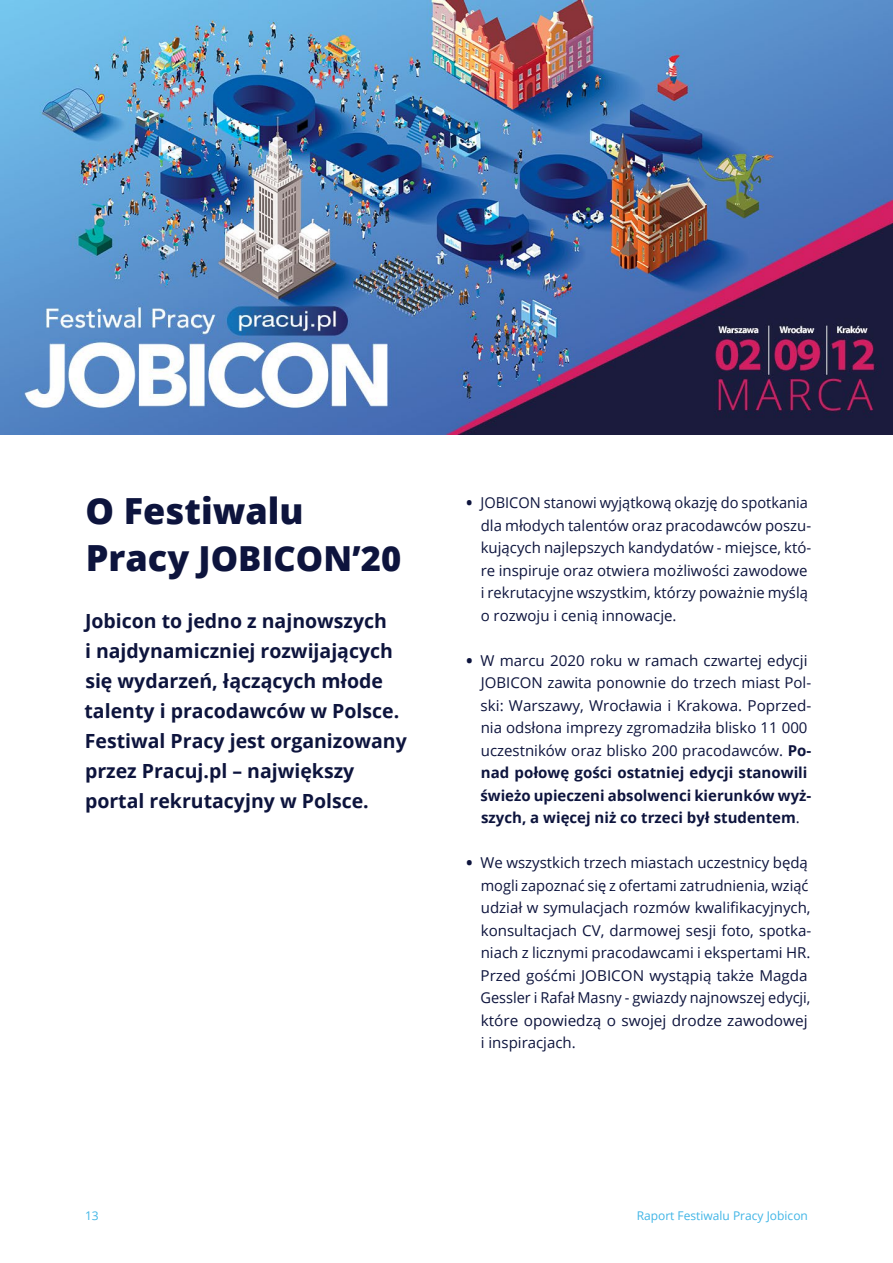
<style>
.page{position:relative;width:893px;height:1263px;background:#fff}
.page>*{position:absolute;margin:0;border:0;box-sizing:border-box;transform-origin:0 0}
.t1{font:800 36px "Open Sans";color:#0d143d}
.t2{font:800 34.5px "Open Sans";color:#0d143d}
.t3{font:700 19.5px/30px "Open Sans";color:#0d143d}
.t4{font:15px/22.5px "Open Sans";color:#0d143d}
.t5{font:12px "Open Sans";color:#40b5e6}
.s1{font-size:36px}
.s2{font-weight:800}
.s3{font-weight:700}
</style>
<div class="page">
<img style="left:0;top:0;width:893px;height:434px">
<h1 class="t1" style="left:86px;top:484px;width:220px">O Festiwalu</h1>
<h2 class="t2" style="left:86px;top:532px;width:317px"><span class="s1">Pracy</span> JOBICON’20</h2>
<h3 class="t3" style="left:85px;top:606px;width:324px">Jobicon to jedno z najnowszych<br>i najdynamiczniej rozwijających się wydarzeń, łączących młode talenty i pracodawców w Polsce.<br>Festiwal Pracy jest organizowany przez Pracuj.pl – największy portal rekrutacyjny w Polsce.</h3>
<p class="t4" style="left:481px;top:491px;width:332px;text-indent:-14px"><span class="s2">•</span> JOBICON stanowi wyjątkową okazję do spotkania dla młodych talentów oraz pracodawców poszu&shy;kujących najlepszych kandydatów - miejsce, któ&shy;re inspiruje oraz otwiera możliwości zawodowe i rekrutacyjne wszystkim, którzy poważnie myślą o rozwoju i cenią innowacje.</p>
<p class="t4" style="left:480px;top:648px;width:332px;text-indent:-14px"><span class="s2">•</span> W marcu 2020 roku w ramach czwartej edycji JOBICON zawita ponownie do trzech miast Pol&shy;ski: Warszawy, Wrocławia i Krakowa. Poprzed&shy;nia odsłona imprezy zgromadziła blisko 11 000 uczestników oraz blisko 200 pracodawców. <span class="s3">Po&shy;nad połowę gości ostatniej edycji stanowili świeżo upieczeni absolwenci kierunków wyż&shy;szych, a więcej niż co trzeci był studentem</span>.</p>
<p class="t4" style="left:480px;top:851px;width:332px;text-indent:-14px"><span class="s2">•</span> We wszystkich trzech miastach uczestnicy będą mogli zapoznać się z ofertami zatrudnienia, wziąć udział w symulacjach rozmów kwalifikacyjnych, konsultacjach CV, darmowej sesji foto, spotka&shy;niach z licznymi pracodawcami i ekspertami HR.<br>Przed gośćmi JOBICON wystąpią także Magda Gessler i Rafał Masny - gwiazdy najnowszej edycji, które opowiedzą o swojej drodze zawodowej i inspiracjach.</p>
<p class="t5" style="left:85px;top:1208px;width:15px">13</p>
<p class="t5" style="left:637px;top:1208px;width:173px">Raport Festiwalu Pracy Jobicon</p>
</div>
